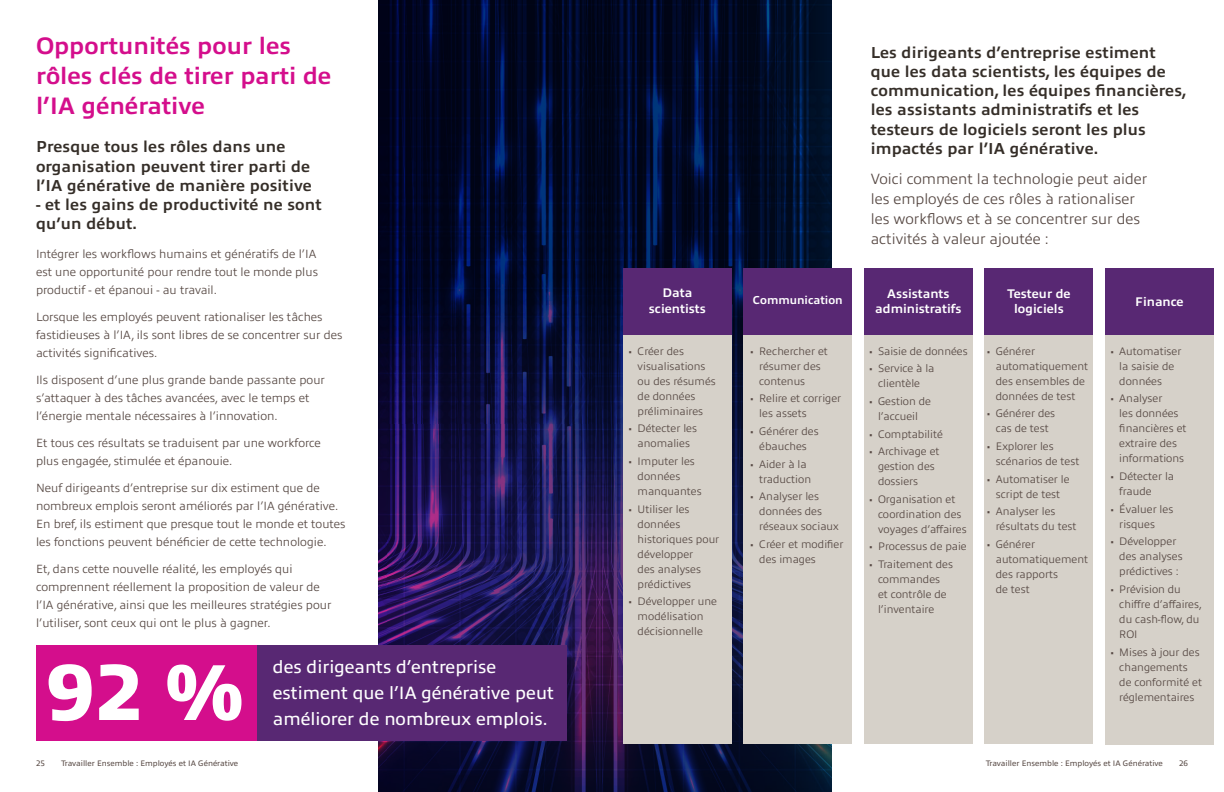
<style>
.page{position:relative;width:1224px;height:792px;background:#fff}
.page>*{position:absolute;margin:0;border:0;box-sizing:border-box;transform-origin:0 0}
.t1{font:800 79.9px "Allumi Pro";color:#fff}
.t2{font:700 24px/30px "Allumi Pro";color:#d40e8c}
.t3{font:18px/26px "Allumi Pro";color:#fff}
.t4{font:700 16px/19.2px "Allumi Pro";letter-spacing:.01em;color:#352e28}
.t5{font:300 15px/20px "Allumi Pro";color:#554742}
.t6{font:700 12.6px/15.1px "Allumi Pro";color:#fff;text-align:center}
.t7{font:300 12px/18px "Allumi Pro";color:#554742}
.t8{font:700 11.6px "Allumi Pro";color:#fff}
.t9{font:300 11px/15px "Allumi Pro";color:#554742}
.t10{font:8px "Allumi Pro";color:#554742}
</style>
<div class="page">
<svg style="left:378px;top:0;width:454px;height:792px;background:#0b0e38"></svg>
<div style="left:36px;top:645px;width:221px;height:95px;background:#d40e8c"></div>
<div style="left:257px;top:645px;width:310px;height:95px;background:#582873"></div>
<div style="left:623px;top:334px;width:108px;height:410px;background:#d6d1c9"></div>
<div style="left:623px;top:268px;width:108px;height:66px;background:#582873"></div>
<div style="left:744px;top:334px;width:108px;height:410px;background:#d6d1c9"></div>
<div style="left:744px;top:268px;width:108px;height:66px;background:#582873"></div>
<div style="left:864px;top:334px;width:108px;height:410px;background:#d6d1c9"></div>
<div style="left:864px;top:268px;width:108px;height:66px;background:#582873"></div>
<div style="left:985px;top:334px;width:108px;height:410px;background:#d6d1c9"></div>
<div style="left:985px;top:268px;width:108px;height:66px;background:#582873"></div>
<div style="left:1105px;top:335px;width:109px;height:409px;background:#d6d1c9"></div>
<div style="left:1105px;top:269px;width:109px;height:66px;background:#582873"></div>
<h2 class="t2" style="left:36px;top:28px;width:297px">Opportunités pour les rôles clés de tirer parti de l’IA générative</h2>
<h3 class="t4" style="left:871px;top:41px;width:317px">Les dirigeants d’entreprise estiment que les data scientists, les équipes de communication, les équipes financières, les assistants administratifs et les testeurs de logiciels seront les plus impactés par l’IA générative.</h3>
<h3 class="t5" style="left:871px;top:167px;width:278px">Voici comment la technologie peut aider les employés de ces rôles à rationaliser les workflows et à se concentrer sur des activités à valeur ajoutée :</h3>
<h3 class="t4" style="left:36px;top:136px;width:277px">Presque tous les rôles dans une organisation peuvent tirer parti de l’IA générative de manière positive</h3>
<h3 class="t4" style="left:36px;top:194px;width:287px">- et les gains de productivité ne sont qu’un début.</h3>
<p class="t7" style="left:36px;top:244px;width:284px">Intégrer les workflows humains et génératifs de l’IA est une opportunité pour rendre tout le monde plus productif - et épanoui - au travail.</p>
<p class="t7" style="left:36px;top:307px;width:308px">Lorsque les employés peuvent rationaliser les tâches fastidieuses à l’IA, ils sont libres de se concentrer sur des activités significatives.</p>
<p class="t7" style="left:36px;top:370px;width:291px">Ils disposent d’une plus grande bande passante pour s’attaquer à des tâches avancées, avec le temps et l’énergie mentale nécessaires à l’innovation.</p>
<p class="t7" style="left:36px;top:433px;width:286px">Et tous ces résultats se traduisent par une workforce plus engagée, stimulée et épanouie.</p>
<p class="t7" style="left:36px;top:478px;width:311px">Neuf dirigeants d’entreprise sur dix estiment que de nombreux emplois seront améliorés par l’IA générative.<br>En bref, ils estiment que presque tout le monde et toutes les fonctions peuvent bénéficier de cette technologie.</p>
<p class="t7" style="left:36px;top:559px;width:297px">Et, dans cette nouvelle réalité, les employés qui comprennent réellement la proposition de valeur de l’IA générative, ainsi que les meilleures stratégies pour l’utiliser, sont ceux qui ont le plus à gagner.</p>
<h1 class="t1" style="left:47px;top:633px;width:197px">92 %</h1>
<h3 class="t3" style="left:273px;top:653px;width:283px">des dirigeants d’entreprise estiment que l’IA générative peut améliorer de nombreux emplois.</h3>
<p class="t6" style="left:649px;top:285px;width:58px">Data scientists</p>
<p class="t9" style="left:638px;top:342px;width:80px;text-indent:-9px">• Créer des visualisations ou des résumés de données préliminaires</p>
<p class="t9" style="left:629px;top:420px;width:70px;text-align:center">• Détecter les anomalies</p>
<p class="t9" style="left:638px;top:453px;width:66px;text-indent:-9px">• Imputer les données manquantes</p>
<p class="t9" style="left:638px;top:500px;width:83px;text-indent:-9px">• Utiliser les données historiques pour développer<br>des analyses prédictives</p>
<p class="t9" style="left:629px;top:593px;width:90px;text-align:center">• Développer une modélisation décisionnelle</p>
<p class="t8" style="left:753px;top:292px;width:91px">Communication</p>
<p class="t9" style="left:759px;top:342px;width:70px;text-indent:-9px">• Rechercher et résumer des contenus</p>
<p class="t9" style="left:759px;top:390px;width:83px;text-indent:-9px">• Relire et corriger les assets</p>
<p class="t9" style="left:750px;top:423px;width:70px;text-align:center">• Générer des ébauches</p>
<p class="t9" style="left:759px;top:455px;width:53px;text-indent:-9px">• Aider à la traduction</p>
<p class="t9" style="left:759px;top:488px;width:81px;text-indent:-9px">• Analyser les données des réseaux sociaux</p>
<p class="t9" style="left:759px;top:536px;width:86px;text-indent:-9px">• Créer et modifier des images</p>
<p class="t6" style="left:875px;top:285px;width:88px">Assistants administratifs</p>
<p class="t9" style="left:869px;top:342px;width:100px">• Saisie de données</p>
<p class="t9" style="left:869px;top:360px;width:67px;text-align:center">• Service à la clientèle</p>
<p class="t9" style="left:869px;top:393px;width:63px;text-align:center">• Gestion de l’accueil</p>
<p class="t9" style="left:869px;top:425px;width:75px">• Comptabilité</p>
<p class="t9" style="left:878px;top:443px;width:63px;text-indent:-9px">• Archivage et gestion des dossiers</p>
<p class="t9" style="left:878px;top:491px;width:90px;text-indent:-9px">• Organisation et coordination des voyages d’affaires</p>
<p class="t9" style="left:869px;top:538px;width:99px">• Processus de paie</p>
<p class="t9" style="left:878px;top:556px;width:76px;text-indent:-9px">• Traitement des commandes<br>et contrôle de l’inventaire</p>
<p class="t6" style="left:1007px;top:285px;width:65px">Testeur de logiciels</p>
<p class="t9" style="left:996px;top:342px;width:94px;text-indent:-9px">• Générer automatiquement des ensembles de données de test</p>
<p class="t9" style="left:987px;top:405px;width:70px;text-align:center">• Générer des cas de test</p>
<p class="t9" style="left:996px;top:438px;width:85px;text-indent:-9px">• Explorer les scénarios de test</p>
<p class="t9" style="left:987px;top:470px;width:84px;text-align:center">• Automatiser le script de test</p>
<p class="t9" style="left:996px;top:503px;width:82px;text-indent:-9px">• Analyser les résultats du test</p>
<p class="t9" style="left:996px;top:536px;width:94px;text-indent:-9px">• Générer automatiquement des rapports<br>de test</p>
<p class="t6" style="left:1135px;top:293px;width:50px">Finance</p>
<p class="t9" style="left:1119px;top:342px;width:64px;text-indent:-9px">• Automatiser la saisie de données</p>
<p class="t9" style="left:1119px;top:390px;width:69px;text-indent:-9px">• Analyser<br>les données financières et extraire des informations</p>
<p class="t9" style="left:1119px;top:468px;width:56px;text-indent:-9px">• Détecter la fraude</p>
<p class="t9" style="left:1119px;top:500px;width:55px;text-indent:-9px">• Évaluer les risques</p>
<p class="t9" style="left:1119px;top:533px;width:65px;text-indent:-9px">• Développer des analyses prédictives :</p>
<p class="t9" style="left:1119px;top:581px;width:84px;text-indent:-9px">• Prévision du chiffre d’affaires, du cash-flow, du<br>ROI</p>
<p class="t9" style="left:1119px;top:643px;width:84px;text-indent:-9px">• Mises à jour des changements de conformité et réglementaires</p>
<p class="t10" style="left:36px;top:758px;width:10px">25</p>
<p class="t10" style="left:61px;top:758px;width:179px">Travailler Ensemble : Employés et IA Générative</p>
<p class="t10" style="left:986px;top:758px;width:179px">Travailler Ensemble : Employés et IA Générative</p>
<p class="t10" style="left:1179px;top:758px;width:10px">26</p>
</div>
